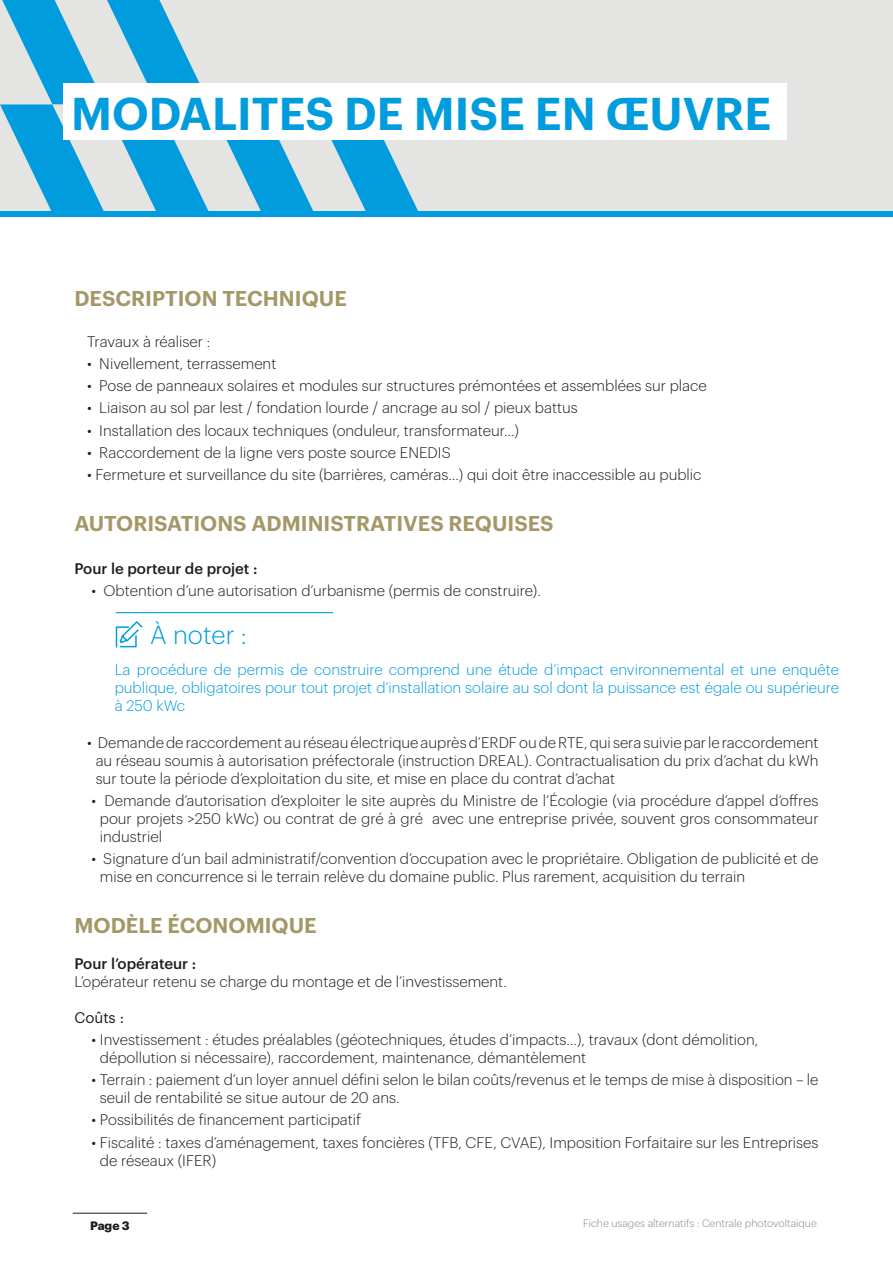
<style>
.page{position:relative;width:893px;height:1263px;background:#fff}
.page>*{position:absolute;margin:0;border:0;box-sizing:border-box;transform-origin:0 0}
.t1{font:600 45px "Graphik";color:#009cdd}
.t2{font:300 25.5px "Graphik";color:#009cdd}
.Style_de_paragraphe{font:600 21px "Graphik";color:#a59868}
.Style_de_paragraphe-2{font:300 15px/18px "Graphik";color:#1d1d1b}
.t3{font:300 15px/18px "Graphik";color:#009cdd;text-align:justify}
.Style_de_paragraphe-3{font:500 15px "Graphik";color:#1d1d1b}
.Style_de_paragraphe-4{font:15px "Graphik";color:#1d1d1b}
.t4{font:700 12px "Graphik";color:#1d1d1b}
.t5{font:300 10.5px "Graphik";color:#878787}
</style>
<div class="page">
<div style="left:0;top:0;width:893px;height:213px;background:#e4e4e3"></div>
<hr style="left:73px;top:1213px;width:74px;height:1px;background:#1d1d1b">
<div style="left:0;top:212px;width:893px;height:5px;background:#009cdd"></div>
<svg style="left:0;top:0;width:419px;height:212px"></svg>
<div style="left:63px;top:84px;width:724px;height:56px;background:#fff"></div>
<hr style="left:116px;top:612px;width:217px;height:1px;background:#009cdd">
<svg style="left:115px;top:621px;width:28px;height:27px"></svg>
<p class="t1" style="left:71px;top:79px;width:702px">MODALITES DE MISE EN ŒUVRE</p>
<p class="Style_de_paragraphe" style="left:74px;top:283px;width:274px">DESCRIPTION TECHNIQUE</p>
<p class="Style_de_paragraphe-2" style="left:87px;top:331px;width:125px">Travaux à réaliser :</p>
<p class="Style_de_paragraphe-2" style="left:87px;top:353px;width:191px">• Nivellement, terrassement</p>
<p class="Style_de_paragraphe-2" style="left:87px;top:376px;width:621px">• Pose de panneaux solaires et modules sur structures prémontées et assemblées sur place</p>
<p class="Style_de_paragraphe-2" style="left:87px;top:398px;width:492px">• Liaison au sol par lest / fondation lourde / ancrage au sol / pieux battus</p>
<p class="Style_de_paragraphe-2" style="left:87px;top:420px;width:433px">• Installation des locaux techniques (onduleur, transformateur…)</p>
<p class="Style_de_paragraphe-2" style="left:87px;top:442px;width:365px">• Raccordement de la ligne vers poste source ENEDIS</p>
<p class="Style_de_paragraphe-2" style="left:87px;top:465px;width:616px">• Fermeture et surveillance du site (barrières, caméras…) qui doit être inaccessible au public</p>
<p class="Style_de_paragraphe" style="left:74px;top:507px;width:481px">AUTORISATIONS ADMINISTRATIVES REQUISES</p>
<p class="Style_de_paragraphe-3" style="left:74px;top:557px;width:185px">Pour le porteur de projet :</p>
<p class="Style_de_paragraphe-2" style="left:91px;top:580px;width:451px">• Obtention d’une autorisation d’urbanisme (permis de construire).</p>
<p class="t2" style="left:150px;top:616px;width:98px">À noter :</p>
<p class="t3" style="left:115px;top:659px;width:726px">La procédure de permis de construire comprend une étude d’impact environnemental et une enquête publique, obligatoires pour tout projet d’installation solaire au sol dont la puissance est égale ou supérieure à 250 kWc</p>
<p class="Style_de_paragraphe-2" style="left:96px;top:732px;width:724px;text-align:justify;text-indent:-9px">• Demande de raccordement au réseau électrique auprès d’ERDF ou de RTE, qui sera suivie par le raccordement au réseau soumis à autorisation préfectorale (instruction DREAL). Contractualisation du prix d’achat du kWh sur toute la période d’exploitation du site, et mise en place du contrat d’achat</p>
<p class="Style_de_paragraphe-2" style="left:100px;top:790px;width:720px;text-align:justify;text-indent:-9px">• Demande d’autorisation d’exploiter le site auprès du Ministre de l’Écologie (via procédure d’appel d’offres pour projets &gt;250 kWc) ou contrat de gré à gré avec une entreprise privée, souvent gros consommateur industriel</p>
<p class="Style_de_paragraphe-2" style="left:100px;top:848px;width:720px;text-indent:-9px">• Signature d’un bail administratif/convention d’occupation avec le propriétaire. Obligation de publicité et de mise en concurrence si le terrain relève du domaine public. Plus rarement, acquisition du terrain</p>
<p class="Style_de_paragraphe" style="left:74px;top:909px;width:244px">MODÈLE ÉCONOMIQUE</p>
<p class="Style_de_paragraphe-3" style="left:74px;top:952px;width:123px">Pour l’opérateur :</p>
<p class="Style_de_paragraphe-2" style="left:74px;top:971px;width:434px">L’opérateur retenu se charge du montage et de l’investissement.</p>
<p class="Style_de_paragraphe-4" style="left:74px;top:1006px;width:51px">Coûts :</p>
<p class="Style_de_paragraphe-2" style="left:100px;top:1029px;width:660px;text-indent:-9px">• Investissement : études préalables (géotechniques, études d’impacts…), travaux (dont démolition, dépollution si nécessaire), raccordement, maintenance, démantèlement</p>
<p class="Style_de_paragraphe-2" style="left:100px;top:1069px;width:720px;text-indent:-9px">• Terrain : paiement d’un loyer annuel défini selon le bilan coûts/revenus et le temps de mise à disposition – le seuil de rentabilité se situe autour de 20 ans.</p>
<p class="Style_de_paragraphe-2" style="left:91px;top:1110px;width:271px">• Possibilités de financement participatif</p>
<p class="Style_de_paragraphe-2" style="left:100px;top:1132px;width:720px;text-indent:-9px">• Fiscalité : taxes d’aménagement, taxes foncières (TFB, CFE, CVAE), Imposition Forfaitaire sur les Entreprises de réseaux (IFER)</p>
<p class="t4" style="left:90px;top:1216px;width:41px">Page 3</p>
<p class="t5" style="left:583px;top:1216px;width:235px">Fiche usages alternatifs : Centrale photovoltaïque</p>
</div>
